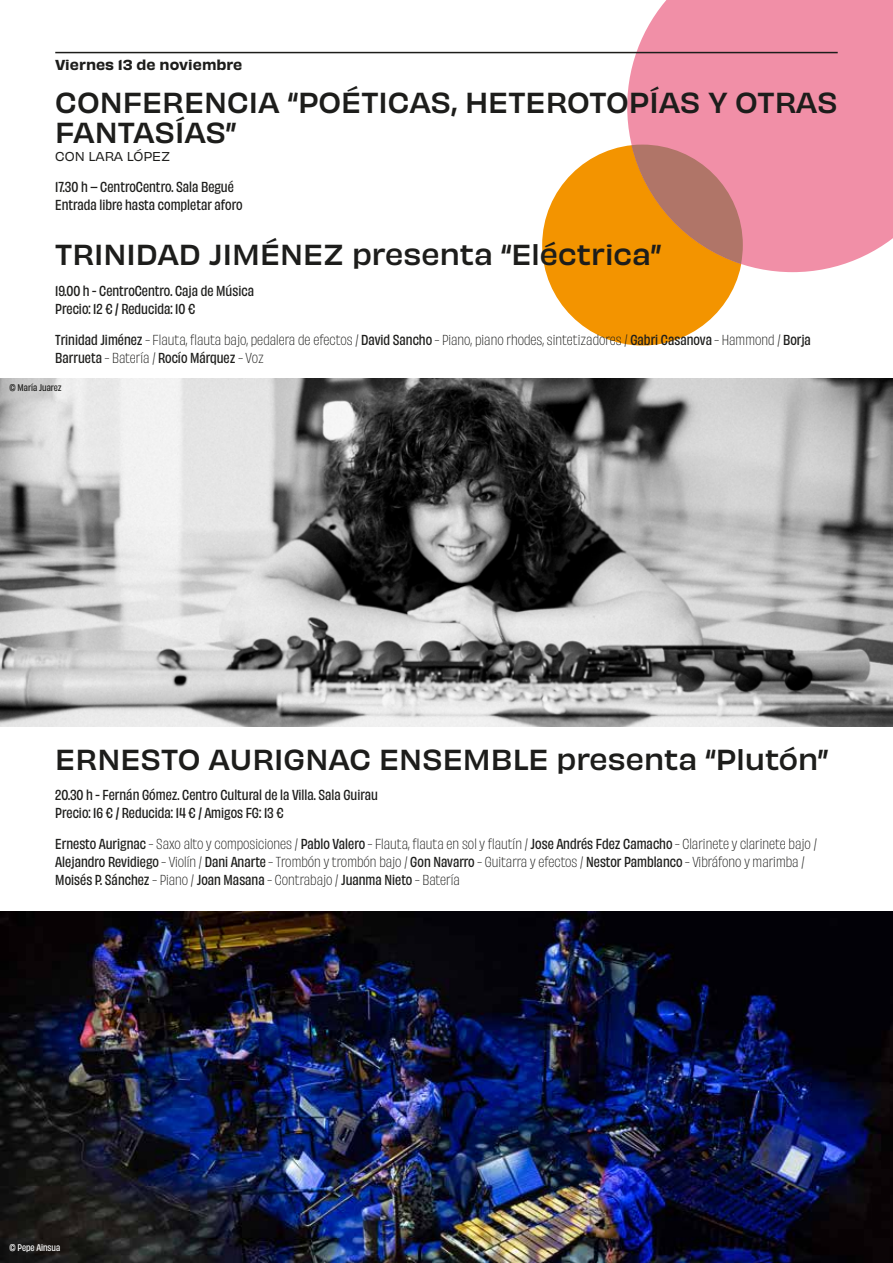
<style>
.page{position:relative;width:893px;height:1263px;background:#fff}
.page>*{position:absolute;margin:0;border:0;box-sizing:border-box;transform-origin:0 0}
.t1{font:500 27px/30px "Obviously";color:#1d1d1b}
.t2{font:13.5px/18px "Obviously Narw Lght";color:#1d1d1b}
.t3{font:13.5px/18px "Obviously Narw Medi";color:#1d1d1b}
.t4{font:13.5px "Obviously Semi";color:#1d1d1b}
.t5{font:12px "Obviously";color:#1d1d1b}
.t6{font:9px "Obviously Narw Medi";color:#1d1d1b}
.t7{font:9px "Obviously Narw Medi";color:#fff}
.s1{font-family:"Obviously Narw Medi"}
.s2{font-family:"Obviously Narw Lght"}
</style>
<div class="page">
<div style="left:542px;top:145px;width:201px;height:200px;background:#f39400;border-radius:50%"></div>
<svg style="left:627px;top:0;width:266px;height:272px;background:#f195a4"></svg>
<svg style="left:631px;top:145px;width:112px;height:119px"></svg>
<hr style="left:55px;top:52px;width:783px;height:1px;background:#1d1d1b">
<img style="left:0;top:379px;width:893px;height:347px">
<img style="left:0;top:911px;width:893px;height:352px">
<p class="t4" style="left:55px;top:54px;width:189px">Viernes 13 de noviembre</p>
<h1 class="t1" style="left:55px;top:85px;width:784px">CONFERENCIA “POÉTICAS, HETEROTOPÍAS Y OTRAS<br>FANTASÍAS”</h1>
<p class="t5" style="left:55px;top:147px;width:117px">CON LARA LÓPEZ</p>
<p class="t3" style="left:55px;top:177px;width:189px">17.30 h – CentroCentro. Sala Begué<br>Entrada libre hasta completar aforo</p>
<h1 class="t1" style="left:55px;top:238px;width:608px">TRINIDAD JIMÉNEZ presenta “Eléctrica”</h1>
<p class="t3" style="left:55px;top:281px;width:200px">19.00 h - CentroCentro. Caja de Música<br>Precio: 12 € / Reducida: 10 €</p>
<p class="t2" style="left:55px;top:330px;width:757px"><span class="s1">Trinidad Jiménez</span> - Flauta, flauta bajo, pedalera de efectos / <span class="s1">David Sancho</span> - Piano, piano rhodes, sintetizadores / <span class="s1">Gabri Casanova</span> - Hammond / <span class="s1">Borja</span></p>
<p class="t3" style="left:55px;top:348px;width:210px">Barrueta <span class="s2">- Batería /</span> Rocío Márquez <span class="s2">- Voz</span></p>
<p class="t6" style="left:10px;top:381px;width:54px">© María Juarez</p>
<h1 class="t1" style="left:55px;top:742px;width:775px">ERNESTO AURIGNAC ENSEMBLE presenta “Plutón”</h1>
<p class="t3" style="left:55px;top:785px;width:324px">20.30 h - Fernán Gómez. Centro Cultural de la Villa. Sala Guirau<br>Precio: 16 € / Reducida: 14 € / Amigos FG: 13 €</p>
<p class="t2" style="left:55px;top:834px;width:763px"><span class="s1">Ernesto Aurignac</span> - Saxo alto y composiciones / <span class="s1">Pablo Valero</span> - Flauta, flauta en sol y flautín / <span class="s1">Jose Andrés Fdez Camacho</span> - Clarinete y clarinete bajo /<br><span class="s1">Alejandro Revidiego</span> - Violín / <span class="s1">Dani Anarte</span> - Trombón y trombón bajo / <span class="s1">Gon Navarro</span> - Guitarra y efectos / <span class="s1">Nestor Pamblanco</span> - Vibráfono y marimba /</p>
<p class="t3" style="left:55px;top:870px;width:406px">Moisés P. Sánchez <span class="s2">- Piano /</span> Joan Masana <span class="s2">- Contrabajo /</span> Juanma Nieto <span class="s2">- Batería</span></p>
<p class="t7" style="left:10px;top:1241px;width:52px">© Pepe Ainsua</p>
</div>
